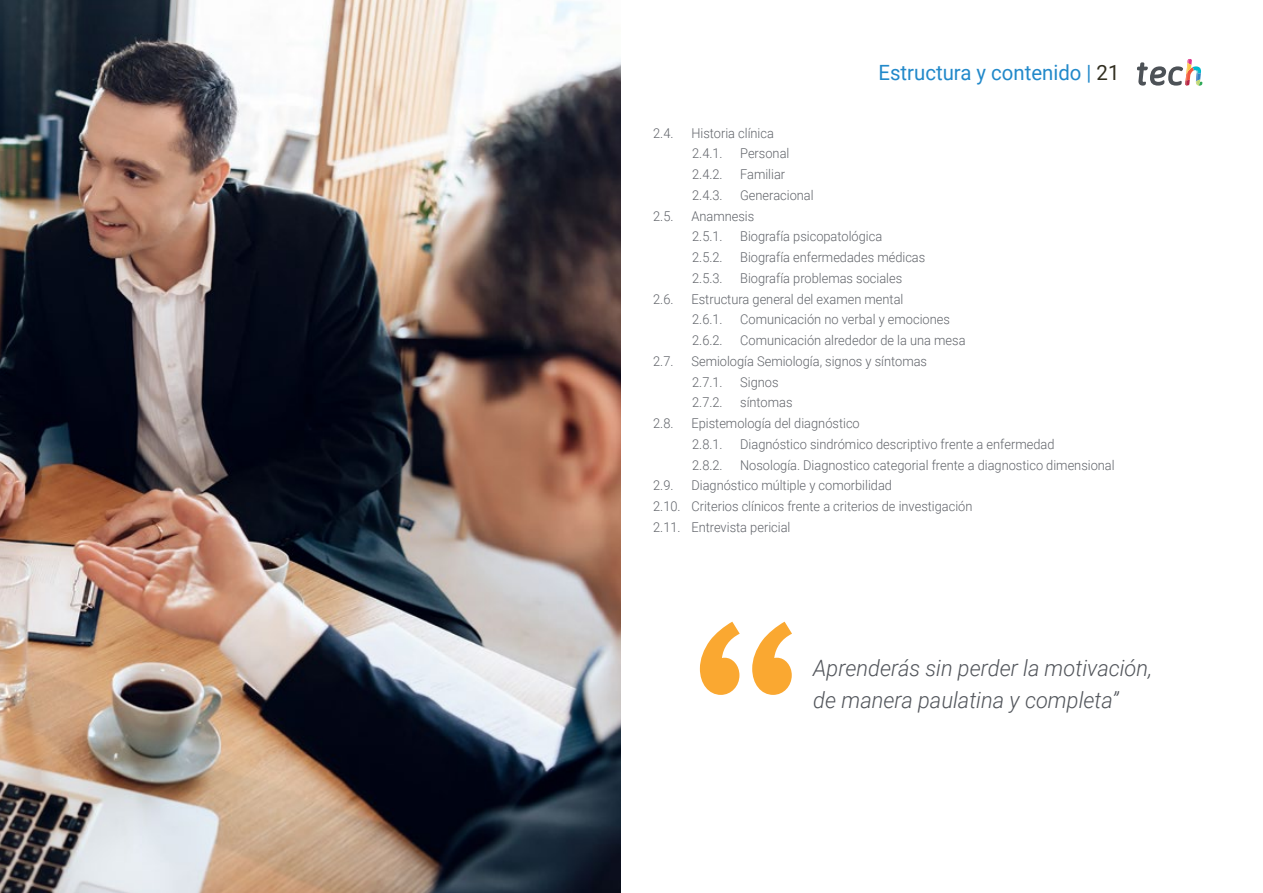
<style>
.page{position:relative;width:1263px;height:893px;background:#fff}
.page>*{position:absolute;margin:0;border:0;box-sizing:border-box;transform-origin:0 0}
.t1{font:italic 300 22.5px/31.5px "Roboto";color:#52555b}
.t2{font:21px "Roboto";color:#2289ca}
.t3{font:300 13.5px/20.7px "Roboto";color:#61646a;scale:.95 1}
.s1{color:#312e20}
</style>
<div class="page">
<svg style="left:700px;top:622px;width:92px;height:73px"></svg>
<img style="left:0;top:0;width:621px;height:893px">
<svg style="left:1137px;top:59px;width:65px;height:27px"></svg>
<p class="t3" style="left:653px;top:122px;width:23px">2.4.</p>
<p class="t3" style="left:691px;top:122px;width:88px">Historia clínica<br>2.4.1.</p>
<p class="t3" style="left:740px;top:143px;width:53px">Personal</p>
<p class="t3" style="left:692px;top:164px;width:34px">2.4.2.</p>
<p class="t3" style="left:740px;top:164px;width:49px">Familiar</p>
<p class="t3" style="left:692px;top:184px;width:34px">2.4.3.</p>
<p class="t3" style="left:740px;top:184px;width:79px">Generacional</p>
<h2 class="t2" style="left:878px;top:57px;width:242px">Estructura y contenido | <span class="s1">21</span></h2>
<p class="t3" style="left:653px;top:205px;width:23px">2.5.</p>
<p class="t3" style="left:691px;top:205px;width:68px">Anamnesis<br>2.5.1.</p>
<p class="t3" style="left:740px;top:226px;width:151px">Biografía psicopatológica</p>
<p class="t3" style="left:692px;top:247px;width:34px">2.5.2.</p>
<p class="t3" style="left:740px;top:247px;width:196px">Biografía enfermedades médicas</p>
<p class="t3" style="left:692px;top:267px;width:34px">2.5.3.</p>
<p class="t3" style="left:740px;top:267px;width:172px">Biografía problemas sociales</p>
<p class="t3" style="left:653px;top:288px;width:23px">2.6.</p>
<p class="t3" style="left:691px;top:288px;width:225px">Estructura general del examen mental<br>2.6.1.</p>
<p class="t3" style="left:740px;top:309px;width:222px">Comunicación no verbal y emociones</p>
<p class="t3" style="left:692px;top:330px;width:34px">2.6.2.</p>
<p class="t3" style="left:740px;top:330px;width:239px">Comunicación alrededor de la una mesa</p>
<p class="t3" style="left:653px;top:350px;width:23px">2.7.</p>
<p class="t3" style="left:691px;top:350px;width:249px">Semiología Semiología, signos y síntomas<br>2.7.1.</p>
<p class="t3" style="left:740px;top:371px;width:42px">Signos</p>
<p class="t3" style="left:692px;top:392px;width:34px">2.7.2.</p>
<p class="t3" style="left:740px;top:392px;width:57px">síntomas</p>
<p class="t3" style="left:653px;top:413px;width:23px">2.8.</p>
<p class="t3" style="left:691px;top:413px;width:179px">Epistemología del diagnóstico<br>2.8.1.</p>
<p class="t3" style="left:740px;top:433px;width:332px">Diagnóstico sindrómico descriptivo frente a enfermedad</p>
<p class="t3" style="left:692px;top:454px;width:34px">2.8.2.</p>
<p class="t3" style="left:740px;top:454px;width:396px">Nosología. Diagnostico categorial frente a diagnostico dimensional</p>
<p class="t3" style="left:653px;top:475px;width:338px;text-indent:38px">Diagnóstico múltiple y comorbilidad<br>2.10. Criterios clínicos frente a criterios de investigación<br>2.11. Entrevista pericial</p>
<p class="t3" style="left:653px;top:475px;width:23px">2.9.</p>
<h1 class="t1" style="left:813px;top:652px;width:341px">Aprenderás sin perder la motivación, de manera paulatina y completa”</h1>
</div>
